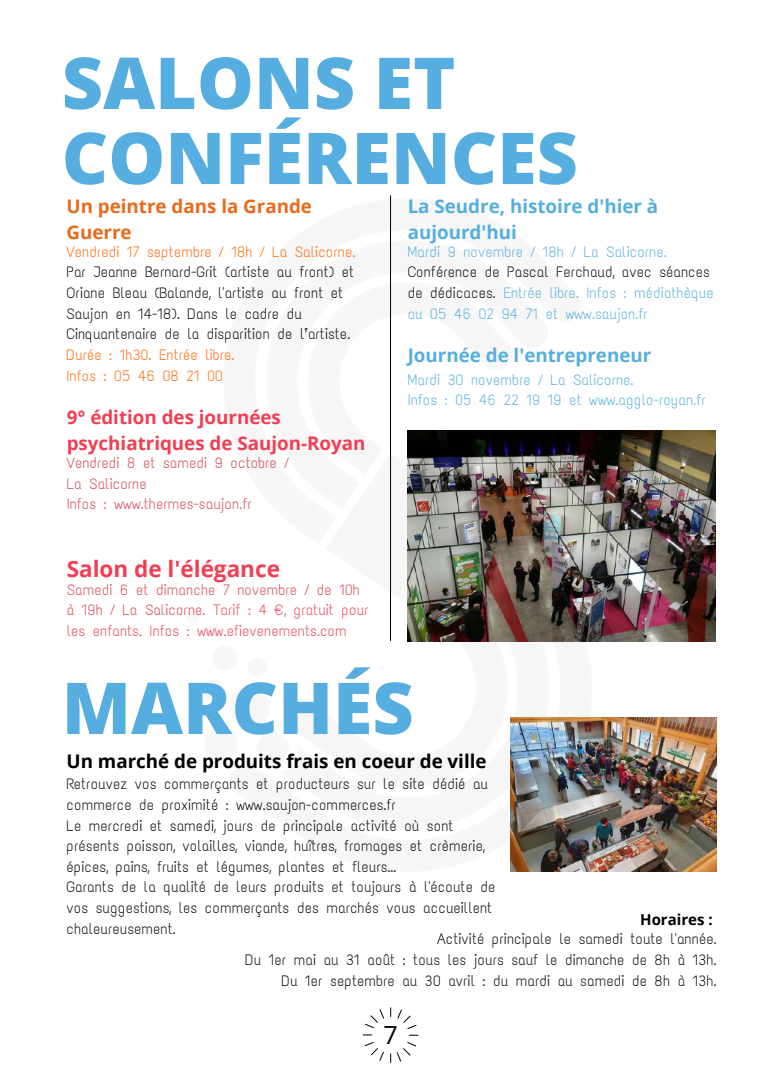
<style>
.page{position:relative;width:780px;height:1088px;background:#fff}
.page>*{position:absolute;margin:0;border:0;box-sizing:border-box;transform-origin:0 0}
.t1{font:800 71.62px/75px "Open Sans";color:#55aedf}
.t2{font:25px "Open Sans";color:#000}
.t3{font:700 22.5px "Open Sans";color:#f13e54}
.t4{font:700 18.75px/26.2px "Open Sans";color:#55aedf}
.t5{font:700 18.75px/26.2px "Open Sans";color:#f13e54}
.t6{font:700 18.75px "Open Sans";color:#000}
.t7{font:700 18.75px/26.2px "Open Sans";color:#e86a1d}
.t8{font:15px/20.6px "Text Me One";color:#000}
.t9{font:15px/20.6px "Text Me One";color:#55aedf}
.t10{font:15px/20.6px "Text Me One";color:#f13e54}
.t11{font:15px/20.6px "Text Me One";color:#ff6404}
.t12{font:15px/20.6px "Text Me One";color:#d84150}
.t13{font:700 15px "Open Sans";color:#000}
.s1{color:#d84150}
.s2{color:#000}
</style>
<div class="page">
<img style="left:407px;top:430px;width:308px;height:211px">
<hr style="left:390px;top:196px;width:1px;height:444px;background:#000">
<img style="left:510px;top:717px;width:206px;height:154px">
<svg style="left:397px;top:1009px;width:21px;height:26px"></svg>
<svg style="left:364px;top:1042px;width:20px;height:19px"></svg>
<svg style="left:365px;top:1009px;width:19px;height:19px"></svg>
<svg style="left:390px;top:1042px;width:26px;height:20px"></svg>
<h1 class="t1" style="left:62px;top:44px;width:517px">SALONS ET<br>CONFÉRENCES</h1>
<p class="t7" style="left:66px;top:192px;width:247px">Un peintre dans la Grande<br>Guerre</p>
<p class="t11" style="left:66px;top:241px;width:290px">Vendredi 17 septembre / 18h / La Salicorne.</p>
<p class="t8" style="left:66px;top:262px;width:289px">Par Jeanne Bernard-Grit (artiste au front) et Oriane Bleau (Balande, l'artiste au front et Saujon en 14-18). Dans le cadre du Cinquantenaire de la disparition de l’artiste.</p>
<p class="t11" style="left:66px;top:344px;width:169px">Durée : 1h30. Entrée libre.<br>Infos : 05 46 08 21 00</p>
<p class="t5" style="left:67px;top:403px;width:300px">9° édition des journées psychiatriques de Saujon-Royan</p>
<p class="t12" style="left:67px;top:452px;width:224px">Vendredi 8 et samedi 9 octobre /<br>La Salicorne<br>Infos : www.thermes-saujon.fr</p>
<h3 class="t3" style="left:67px;top:552px;width:215px">Salon de l'élégance</h3>
<p class="t10" style="left:67px;top:579px;width:303px"><span class="s1">Samedi 6 et dimanche 7 novembre / de 10h à 19h / La Salicorne.</span> Tarif : 4 €, gratuit pour les enfants. Infos : www.efievenements.com</p>
<p class="t4" style="left:407px;top:192px;width:252px">La Seudre, histoire d'hier à aujourd'hui</p>
<p class="t9" style="left:407px;top:241px;width:260px">Mardi 9 novembre / 18h / La Salicorne.</p>
<p class="t9" style="left:407px;top:262px;width:307px"><span class="s2">Conférence de Pascal Ferchaud, avec séances de dédicaces.</span> Entrée libre. Infos : médiathèque au 05 46 02 94 71 et www.saujon.fr</p>
<p class="t4" style="left:407px;top:341px;width:245px">Journée de l'entrepreneur</p>
<p class="t9" style="left:407px;top:369px;width:299px">Mardi 30 novembre / La Salicorne.<br>Infos : 05 46 22 19 19 et www.agglo-royan.fr</p>
<h1 class="t1" style="left:62px;top:668px;width:353px">MARCHÉS</h1>
<p class="t6" style="left:66px;top:747px;width:421px">Un marché de produits frais en coeur de ville</p>
<p class="t8" style="left:66px;top:773px;width:430px">Retrouvez vos commerçants et producteurs sur le site dédié au commerce de proximité : www.saujon-commerces.fr<br>Le mercredi et samedi, jours de principale activité où sont présents poisson, volailles, viande, huîtres, fromages et crèmerie, épices, pains, fruits et légumes, plantes et fleurs...<br>Garants de la qualité de leurs produits et toujours à l'écoute de vos suggestions, les commerçants des marchés vous accueillent chaleureusement.</p>
<p class="t13" style="left:639px;top:908px;width:74px">Horaires :</p>
<p class="t8" style="left:245px;top:928px;width:473px;text-align:right">Activité principale le samedi toute l'année.<br>Du 1er mai au 31 août : tous les jours sauf le dimanche de 8h à 13h.<br>Du 1er septembre au 30 avril : du mardi au samedi de 8h à 13h.</p>
<h2 class="t2" style="left:383px;top:1017px;width:16px">7</h2>
</div>
